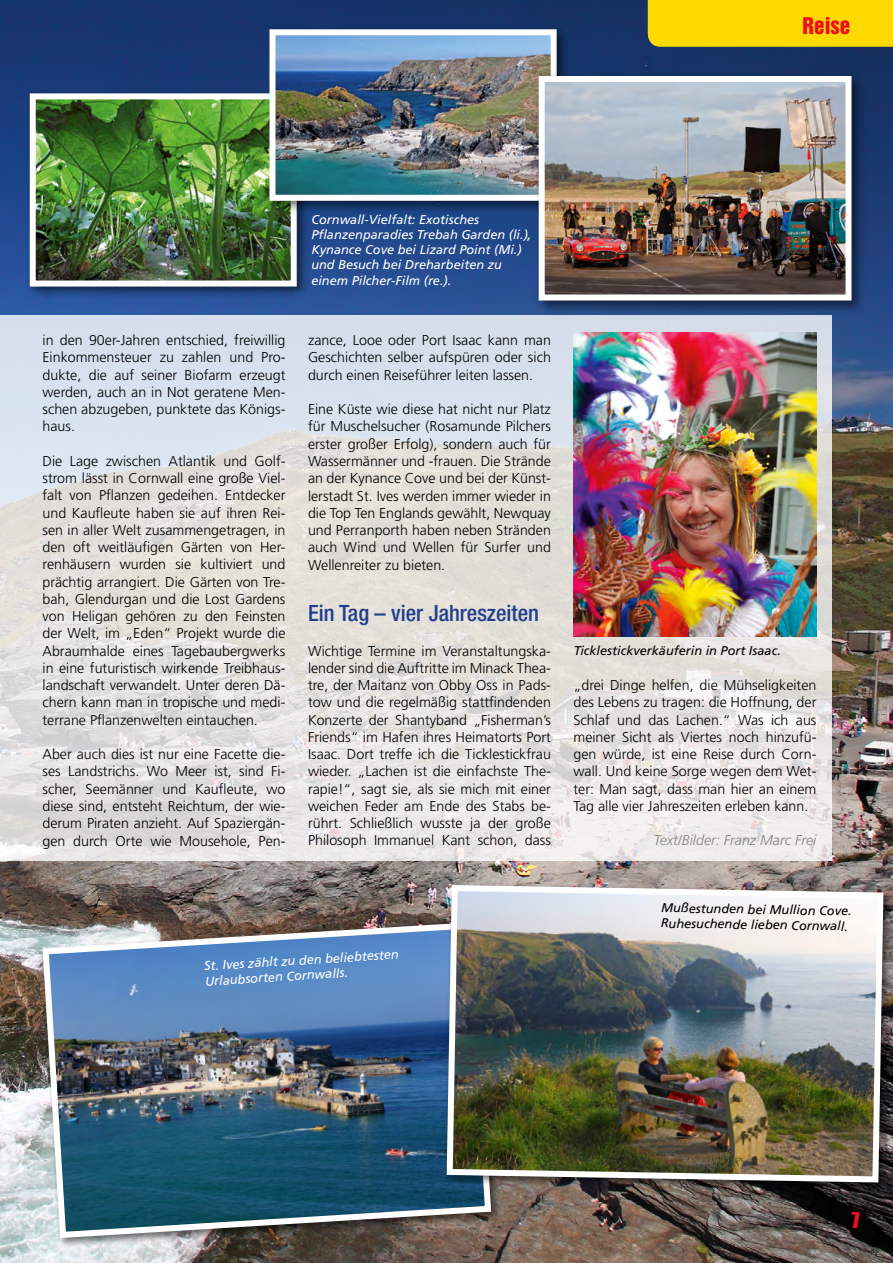
<style>
.page{position:relative;width:893px;height:1263px;background:#fff}
.page>*{position:absolute;margin:0;border:0;box-sizing:border-box;transform-origin:0 0}
.t1{font:500 condensed 22.5px "Helvetica Neue LT Std";color:#223e8f}
.t2{font:22.5px "Impact LT Std";color:#ec101f}
.t3{font:21px "Helvetica Inserat LT Std";color:#ec101f}
.t4{font:300 14.25px/17.2px "Frutiger LT Std";color:#000;text-align:justify}
.t5{font:italic 300 14.25px "Frutiger LT Std";color:#838283}
.t6{font:italic 12.75px/15.3px "Frutiger LT Std";color:#fff}
.t7{font:italic 12.75px/15.3px "Frutiger LT Std";color:#000}
</style>
<div class="page">
<img style="left:0;top:0;width:893px;height:1263px">
<svg style="left:0;top:315px;width:832px;height:545px;background:#e2e1e2"></svg>
<div style="left:648px;top:0;width:245px;height:47px;background:#ffda00"></div>
<div style="left:26px;top:89px;width:283px;height:210px;background:#000;opacity:.55"></div>
<img style="left:37px;top:100px;width:253px;height:180px">
<div style="left:30px;top:93px;width:267px;height:194px;border:6px solid #fff"></div>
<div style="left:265px;top:25px;width:304px;height:189px;background:#000;opacity:.55"></div>
<img style="left:276px;top:36px;width:274px;height:158px">
<div style="left:269px;top:29px;width:288px;height:172px;border:6px solid #fff"></div>
<div style="left:534px;top:71px;width:333px;height:245px;background:#000;opacity:.55"></div>
<img style="left:546px;top:83px;width:298px;height:210px">
<div style="left:539px;top:76px;width:312px;height:224px;border:6px solid #fff"></div>
<img style="left:573px;top:333px;width:243px;height:303px">
<div style="left:40px;top:919px;width:462px;height:329px;background:#000;opacity:.55"></div>
<img style="left:39px;top:919px;width:455px;height:322px">
<div style="left:444px;top:882px;width:449px;height:311px;background:#000;opacity:.55"></div>
<img style="left:444px;top:882px;width:442px;height:303px">
<h2 class="t3" style="left:803px;top:13px;width:49px">Reise</h2>
<p class="t4" style="left:43px;top:332px;width:244px">in den 90er-Jahren entschied, freiwillig Einkommensteuer zu zahlen und Pro&shy;dukte, die auf seiner Biofarm erzeugt werden, auch an in Not geratene Men&shy;schen abzugeben, punktete das Königs&shy;haus.</p>
<p class="t4" style="left:43px;top:452px;width:244px">Die Lage zwischen Atlantik und Golf&shy;strom lässt in Cornwall eine große Viel&shy;falt von Pflanzen gedeihen. Entdecker und Kaufleute haben sie auf ihren Rei&shy;sen in aller Welt zusammengetragen, in den oft weitläufigen Gärten von Her&shy;renhäusern wurden sie kultiviert und prächtig arrangiert. Die Gärten von Tre&shy;bah, Glendurgan und die Lost Gardens von Heligan gehören zu den Feinsten der Welt, im „Eden“ Projekt wurde die Abraumhalde eines Tagebaubergwerks in eine futuristisch wirkende Treibhaus&shy;landschaft verwandelt. Unter deren Dä&shy;chern kann man in tropische und medi&shy;terrane Pflanzenwelten eintauchen.</p>
<p class="t4" style="left:43px;top:746px;width:244px">Aber auch dies ist nur eine Facette die&shy;ses Landstrichs. Wo Meer ist, sind Fi&shy;scher, Seemänner und Kaufleute, wo diese sind, entsteht Reichtum, der wie&shy;derum Piraten anzieht. Auf Spaziergän&shy;gen durch Orte wie Mousehole, Pen-</p>
<p class="t6" style="left:311px;top:212px;width:222px">Cornwall-Vielfalt: Exotisches Pflanzenparadies Trebah Garden (li.), Kynance Cove bei Lizard Point (Mi.) und Besuch bei Dreharbeiten zu einem Pilcher-Film (re.).</p>
<p class="t4" style="left:308px;top:332px;width:244px">zance, Looe oder Port Isaac kann man Geschichten selber aufspüren oder sich durch einen Reiseführer leiten lassen.</p>
<p class="t4" style="left:308px;top:401px;width:244px">Eine Küste wie diese hat nicht nur Platz für Muschelsucher (Rosamunde Pilchers erster großer Erfolg), sondern auch für Wassermänner und -frauen. Die Strände an der Kynance Cove und bei der Künst&shy;lerstadt St. Ives werden immer wieder in die Top Ten Englands gewählt, Newquay und Perranporth haben neben Stränden auch Wind und Wellen für Surfer und Wellenreiter zu bieten.</p>
<h1 class="t1" style="left:308px;top:600px;width:232px">Ein Tag – vier Jahreszeiten</h1>
<p class="t4" style="left:308px;top:642px;width:244px">Wichtige Termine im Veranstaltungska&shy;lender sind die Auftritte im Minack Thea&shy;tre, der Maitanz von Obby Oss in Pads&shy;tow und die regelmäßig stattfindenden Konzerte der Shantyband „Fisherman’s Friends“ im Hafen ihres Heimatorts Port Isaac. Dort treffe ich die Ticklestickfrau wieder. „Lachen ist die einfachste The&shy;rapie!“, sagt sie, als sie mich mit einer weichen Feder am Ende des Stabs be&shy;rührt. Schließlich wusste ja der große Philosoph Immanuel Kant schon, dass</p>
<p class="t6" style="left:204px;top:957px;width:196px;rotate:-3deg">St. Ives zählt zu den beliebtesten<br>Urlaubsorten Cornwalls.</p>
<p class="t7" style="left:574px;top:643px;width:209px">Ticklestickverkäuferin in Port Isaac.</p>
<p class="t4" style="left:573px;top:677px;width:244px">„drei Dinge helfen, die Mühseligkeiten des Lebens zu tragen: die Hoffnung, der Schlaf und das Lachen.“ Was ich aus meiner Sicht als Viertes noch hinzufü&shy;gen würde, ist eine Reise durch Corn&shy;wall. Und keine Sorge wegen dem Wet&shy;ter: Man sagt, dass man hier an einem Tag alle vier Jahreszeiten erleben kann.</p>
<p class="t5" style="left:654px;top:832px;width:164px">Text/Bilder: Franz Marc Frei</p>
<p class="t7" style="left:661px;top:900px;width:192px;rotate:1deg">Mußestunden bei Mullion Cove.<br>Ruhesuchende lieben Cornwall.</p>
<h1 class="t2" style="left:851px;top:1207px;width:10px">7</h1>
</div>
